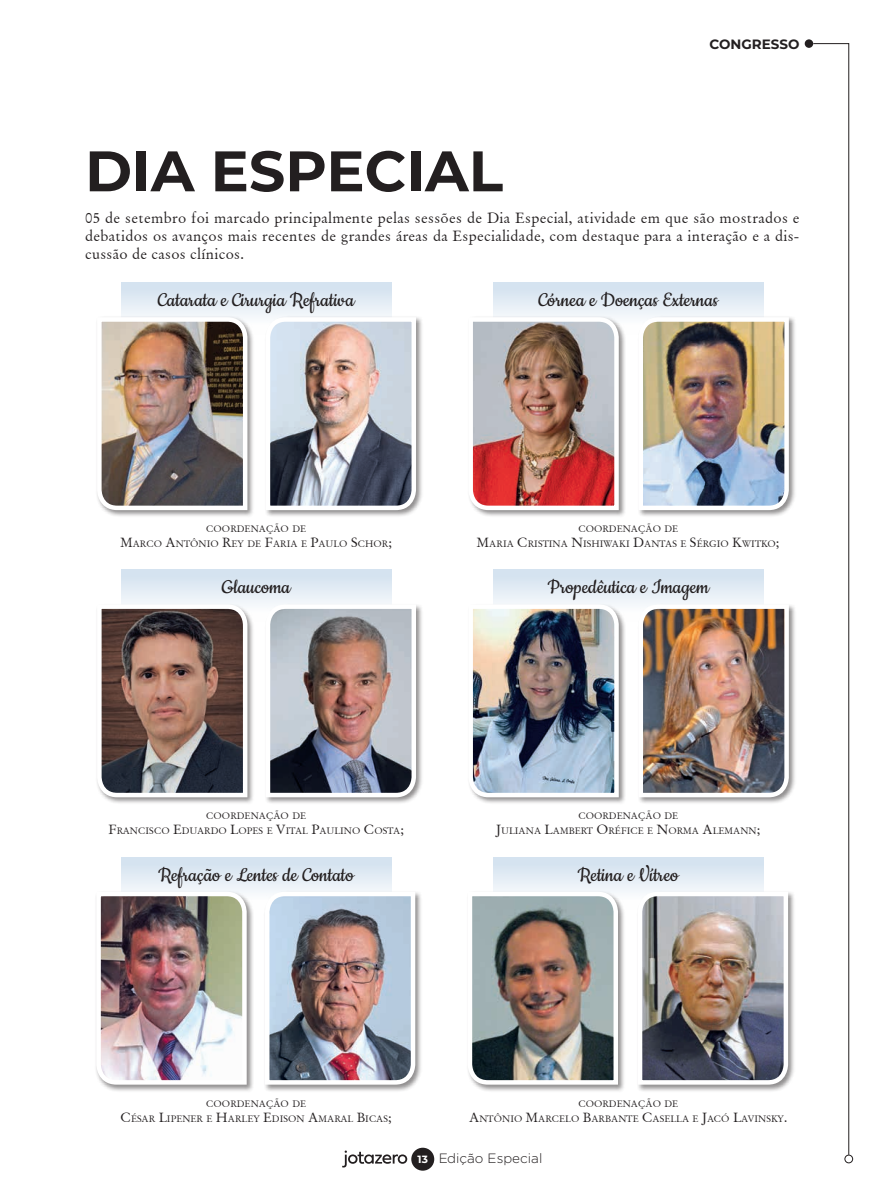
<style>
.page{position:relative;width:893px;height:1191px;background:#fff}
.page>*{position:absolute;margin:0;border:0;box-sizing:border-box;transform-origin:0 0}
.t1{font:700 57px "Montserrat";color:#231f20}
.t2{font:22.5px "Cookie";color:#231f20}
.t3{font:15px/18px "Baramond";letter-spacing:.02em;color:#231f20;text-align:justify}
.t4{font:300 13.5px "Gotham";color:#231f20}
.t5{font:700 13.5px "Montserrat";color:#231f20}
.t6{font:9.45px/15px "Baramond";color:#231f20;text-align:center}
.s1{font-size:13.5px}
.s2{font-family:"Montserrat";font-weight:700;font-size:10.5px;color:#fff}
</style>
<div class="page">
<svg style="left:342px;top:1150px;width:65px;height:17px"></svg>
<div style="left:411px;top:1147px;width:23px;height:23px;background:#231f20;border-radius:50%"></div>
<div style="left:805px;top:39px;width:8px;height:9px;background:#231f20;border-radius:50%"></div>
<svg style="left:812px;top:43px;width:37px;height:1111px"></svg>
<div style="left:844px;top:1154px;width:9px;height:9px;border:1px solid #231f20;border-radius:50%"></div>
<div style="left:121px;top:282px;width:271px;height:52px;background:linear-gradient(to bottom,#d0e0ee,#fff)"></div>
<div style="left:493px;top:282px;width:271px;height:52px;background:linear-gradient(to bottom,#d0e0ee,#fff)"></div>
<div style="left:95px;top:315px;width:160px;height:202px;background:#231f20;opacity:.5"></div>
<img style="left:95px;top:315px;width:155px;height:197px">
<div style="left:467px;top:315px;width:159px;height:202px;background:#231f20;opacity:.5"></div>
<img style="left:467px;top:315px;width:154px;height:197px">
<div style="left:264px;top:315px;width:159px;height:202px;background:#231f20;opacity:.5"></div>
<img style="left:263px;top:315px;width:155px;height:197px">
<div style="left:637px;top:315px;width:159px;height:202px;background:#231f20;opacity:.5"></div>
<img style="left:636px;top:315px;width:155px;height:197px">
<div style="left:121px;top:569px;width:271px;height:53px;background:linear-gradient(to bottom,#d0e0ee,#fff)"></div>
<div style="left:493px;top:569px;width:271px;height:53px;background:linear-gradient(to bottom,#d0e0ee,#fff)"></div>
<div style="left:95px;top:602px;width:160px;height:202px;background:#231f20;opacity:.5"></div>
<svg style="left:95px;top:602px;width:155px;height:197px;background:#7f6c68"></svg>
<div style="left:467px;top:602px;width:159px;height:202px;background:#231f20;opacity:.5"></div>
<img style="left:467px;top:602px;width:154px;height:197px">
<div style="left:264px;top:602px;width:159px;height:202px;background:#231f20;opacity:.5"></div>
<img style="left:263px;top:602px;width:155px;height:197px">
<div style="left:637px;top:602px;width:159px;height:202px;background:#231f20;opacity:.5"></div>
<img style="left:636px;top:602px;width:155px;height:197px">
<div style="left:121px;top:857px;width:271px;height:52px;background:linear-gradient(to bottom,#d0e0ee,#fff)"></div>
<div style="left:493px;top:857px;width:271px;height:52px;background:linear-gradient(to bottom,#d0e0ee,#fff)"></div>
<div style="left:95px;top:890px;width:159px;height:202px;background:#231f20;opacity:.5"></div>
<img style="left:95px;top:889px;width:154px;height:198px">
<div style="left:466px;top:890px;width:159px;height:202px;background:#231f20;opacity:.5"></div>
<img style="left:466px;top:889px;width:154px;height:198px">
<div style="left:263px;top:890px;width:160px;height:202px;background:#231f20;opacity:.5"></div>
<img style="left:263px;top:889px;width:155px;height:198px">
<div style="left:636px;top:890px;width:159px;height:202px;background:#231f20;opacity:.5"></div>
<img style="left:635px;top:889px;width:155px;height:198px">
<h1 class="t1" style="left:85px;top:130px;width:420px">DIA ESPECIAL</h1>
<h3 class="t5" style="left:709px;top:34px;width:92px">CONGRESSO</h3>
<p class="t3" style="left:85px;top:209px;width:716px">05 de setembro foi marcado principalmente pelas sessões de Dia Especial, atividade em que são mostrados e debatidos os avanços mais recentes de grandes áreas da Especialidade, com destaque para a interação e a dis&shy;cussão de casos clínicos.</p>
<h2 class="t2" style="left:158px;top:288px;width:198px">Catarata e Cirurgia Refrativa</h2>
<h2 class="t2" style="left:538px;top:288px;width:181px">Córnea e Doenças Externas</h2>
<p class="t6" style="left:120px;top:521px;width:273px">COORDENAÇÃO DE<br><span class="s1">M</span>ARCO <span class="s1">A</span>NTÔNIO <span class="s1">R</span>EY DE <span class="s1">F</span>ARIA E <span class="s1">P</span>AULO <span class="s1">S</span>CHOR<span class="s1">;</span></p>
<p class="t6" style="left:477px;top:521px;width:304px">COORDENAÇÃO DE<br><span class="s1">M</span>ARIA <span class="s1">C</span> RISTINA <span class="s1">N</span>ISHIWAKI <span class="s1">D</span>ANTAS E <span class="s1">S</span>ÉRGIO <span class="s1">K</span>WITKO<span class="s1">;</span></p>
<h2 class="t2" style="left:222px;top:575px;width:70px">Glaucoma</h2>
<h2 class="t2" style="left:548px;top:575px;width:163px">Propedêutica e Imagem</h2>
<p class="t6" style="left:108px;top:808px;width:297px">COORDENAÇÃO DE<br><span class="s1">F</span>RANCISCO <span class="s1">E</span>DUARDO <span class="s1">L</span>OPES E <span class="s1">V</span>ITAL <span class="s1">P</span>AULINO <span class="s1">C</span> OSTA<span class="s1">;</span></p>
<h2 class="t2" style="left:158px;top:863px;width:197px">Refração e Lentes de Contato</h2>
<p class="t6" style="left:496px;top:808px;width:266px">COORDENAÇÃO DE<br><span class="s1">J</span>ULIANA <span class="s1">L</span>AMBERT <span class="s1">O</span> RÉFICE E <span class="s1">N</span>ORMA <span class="s1">A</span>LEMANN<span class="s1">;</span></p>
<h2 class="t2" style="left:578px;top:863px;width:103px">Retina e Vítreo</h2>
<p class="t6" style="left:121px;top:1096px;width:273px">COORDENAÇÃO DE<br><span class="s1">C</span> ÉSAR <span class="s1">L</span>IPENER E <span class="s1">H</span>ARLEY <span class="s1">E</span>DISON <span class="s1">A</span>MARAL <span class="s1">B</span>ICAS<span class="s1">;</span></p>
<p class="t6" style="left:469px;top:1096px;width:320px">COORDENAÇÃO DE<br><span class="s1">A</span>NTÔNIO <span class="s1">M</span>ARCELO <span class="s1">B</span>ARBANTE <span class="s1">C</span> ASELLA E <span class="s1">J</span>ACÓ <span class="s1">L</span>AVINSKY<span class="s1">.</span></p>
<h3 class="t4" style="left:418px;top:1149px;width:126px"><span class="s2">13</span> Edição Especial</h3>
</div>
